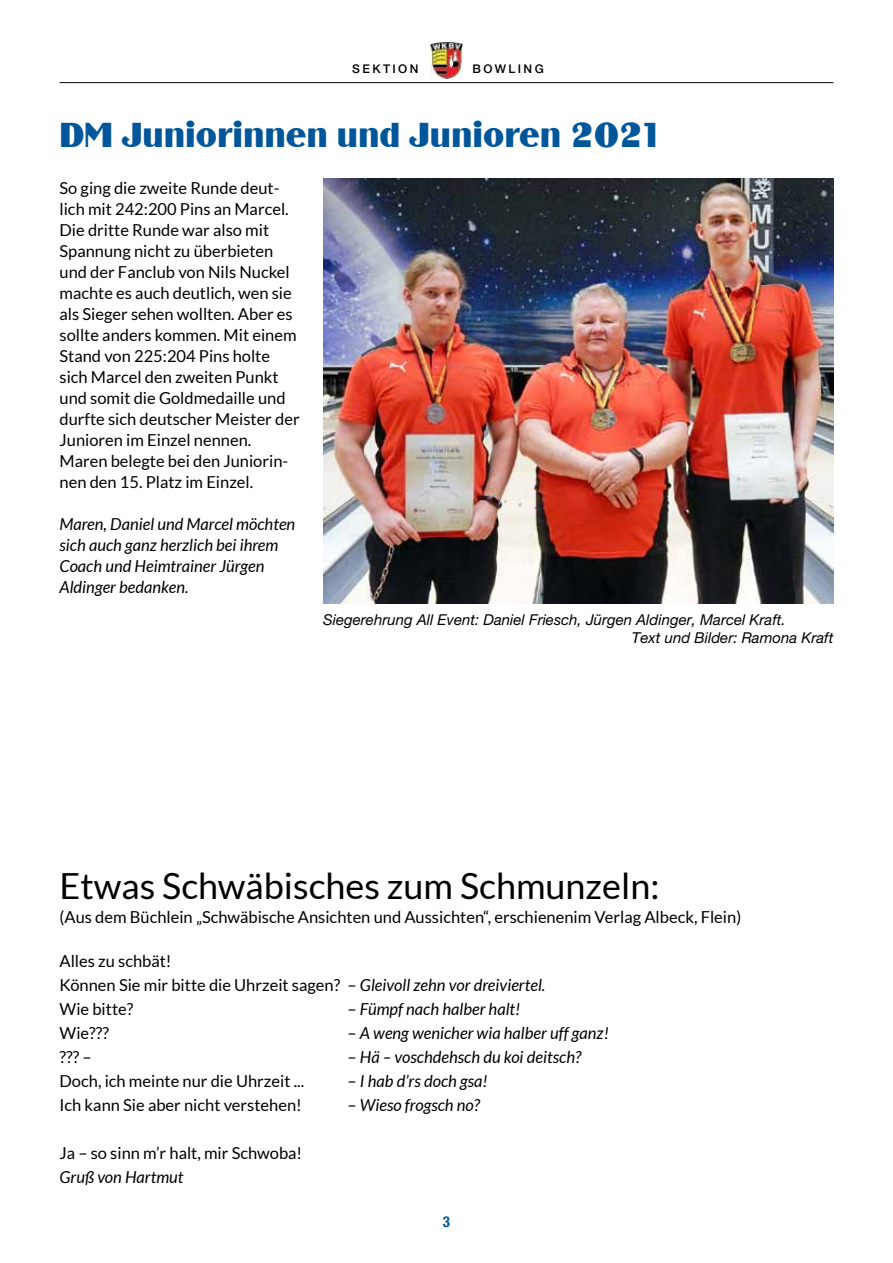
<style>
.page{position:relative;width:893px;height:1263px;background:#fff}
.page>*{position:absolute;margin:0;border:0;box-sizing:border-box;transform-origin:0 0}
.t1{font:36px "Lato";color:#000}
.t2{font:36px "Binner D";color:#00569a}
.t3{font:16.5px/21px "Lato";color:#000}
.t4{font:italic 16.5px/21px "Lato";color:#000}
.t5{font:italic 15px/18px "Helvetica Neue LT Pro";color:#000}
.t6{font:700 condensed 15px "Helvetica Neue LT Pro";color:#00569a}
.t7{font:500 12px "Helvetica Neue LT Pro";letter-spacing:.2em;color:#000}
.s1{font-style:italic}
.s2{font-style:normal}
</style>
<div class="page">
<hr style="left:60px;top:82px;width:773px;height:1px;background:#000">
<img style="left:431px;top:43px;width:31px;height:36px">
<img style="left:323px;top:179px;width:510px;height:425px">
<p class="t7" style="left:352px;top:62px;width:68px">SEKTION</p>
<p class="t7" style="left:472px;top:62px;width:73px">BOWLING</p>
<h1 class="t2" style="left:60px;top:115px;width:605px">DM Juniorinnen und Junioren 2021</h1>
<p class="t3" style="left:60px;top:177px;width:242px">So ging die zweite Runde deut&shy;lich mit 242:200 Pins an Marcel.<br>Die dritte Runde war also mit<br>Spannung nicht zu überbieten und der Fanclub von Nils Nuckel machte es auch deutlich, wen sie als Sieger sehen wollten. Aber es sollte anders kommen. Mit einem<br>Stand von 225:204 Pins holte sich Marcel den zweiten Punkt und somit die Goldmedaille und durfte sich deutscher Meister der<br>Junioren im Einzel nennen.<br>Maren belegte bei den Juniorin&shy;nen den 15. Platz im Einzel.</p>
<p class="t4" style="left:60px;top:514px;width:237px">Maren, Daniel und Marcel möchten sich auch ganz herzlich bei ihrem<br>Coach und Heimtrainer Jürgen<br>Aldinger bedanken.</p>
<p class="t5" style="left:632px;top:610px;width:203px;text-indent:-309px">Siegerehrung All Event: Daniel Friesch, Jürgen Aldinger, Marcel Kraft.<br>Text und Bilder: Ramona Kraft</p>
<h1 class="t1" style="left:60px;top:866px;width:601px">Etwas Schwäbisches zum Schmunzeln:</h1>
<p class="t3" style="left:60px;top:907px;width:683px">(Aus dem Büchlein „Schwäbische Ansichten und Aussichten“, erschienenim Verlag Albeck, Flein)</p>
<p class="t3" style="left:60px;top:949px;width:487px;line-height:24px">Alles zu schbät!<br>Können Sie mir bitte die Uhrzeit sagen? – <span class="s1">Gleivoll zehn vor dreiviertel.<br></span>Wie bitte?</p>
<p class="t4" style="left:348px;top:999px;width:174px"><span class="s2">–</span> Fümpf nach halber halt!</p>
<p class="t3" style="left:60px;top:1023px;width:51px">Wie???</p>
<p class="t4" style="left:348px;top:1023px;width:263px"><span class="s2">–</span> A weng wenicher wia halber uff ganz!</p>
<p class="t3" style="left:60px;top:1047px;width:34px">??? –</p>
<p class="t4" style="left:348px;top:1047px;width:235px"><span class="s2">–</span> Hä – voschdehsch du koi deitsch?</p>
<p class="t3" style="left:60px;top:1071px;width:246px">Doch, ich meinte nur die Uhrzeit ...</p>
<p class="t4" style="left:348px;top:1071px;width:142px"><span class="s2">–</span> I hab d’rs doch gsa!</p>
<p class="t3" style="left:60px;top:1095px;width:244px">Ich kann Sie aber nicht verstehen!</p>
<p class="t4" style="left:348px;top:1095px;width:134px"><span class="s2">–</span> Wieso frogsch no?</p>
<p class="t3" style="left:60px;top:1143px;width:244px">Ja – so sinn m’r halt, mir Schwoba!</p>
<p class="t4" style="left:60px;top:1167px;width:126px">Gruß von Hartmut</p>
<p class="t6" style="left:443px;top:1212px;width:9px">3</p>
</div>
